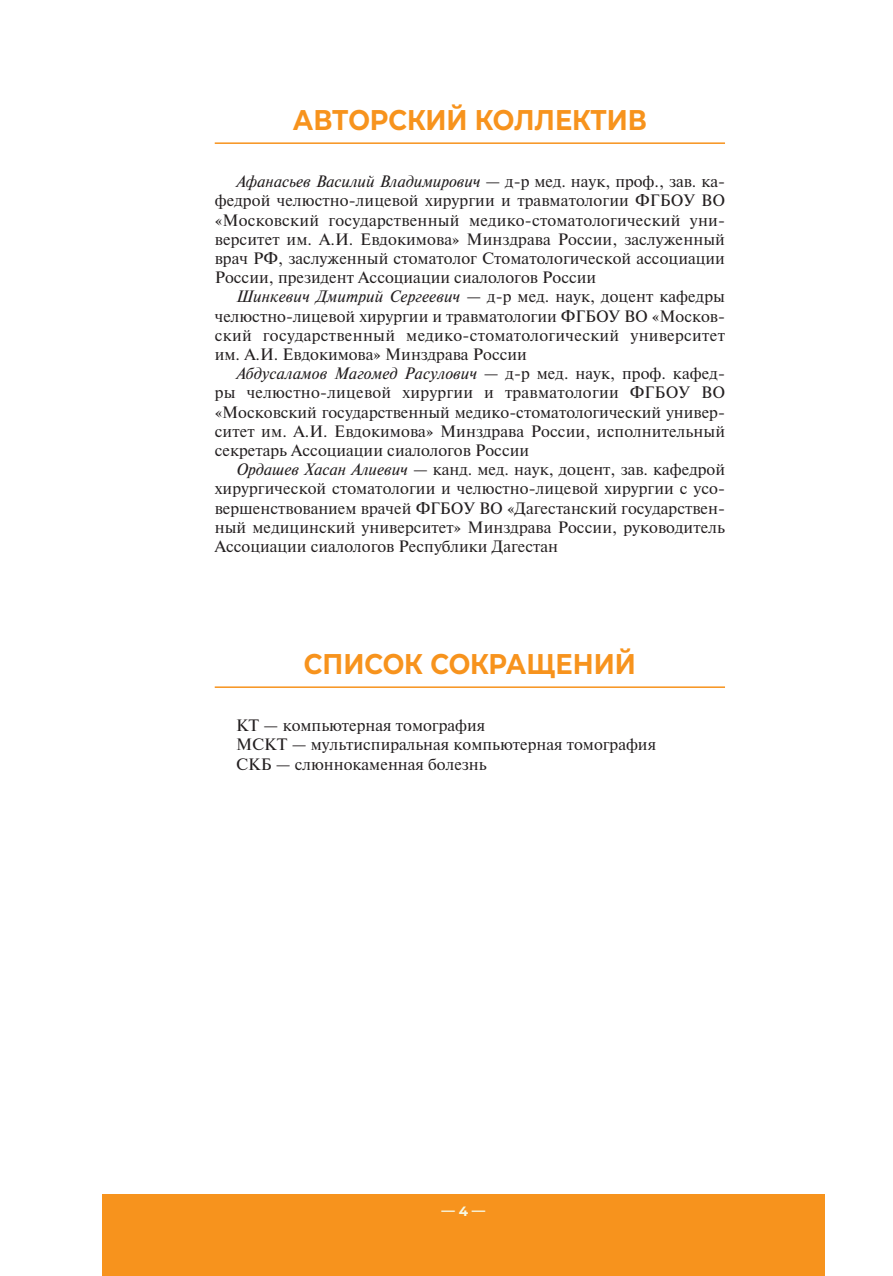
<style>
.page{position:relative;width:893px;height:1276px;background:#fff}
.page>*{position:absolute;margin:0;border:0;box-sizing:border-box;transform-origin:0 0}
.t1{font:700 28.5px "Montserrat";color:#f7931d;scale:.9 1}
.t2{font:16.5px/19.2px "Newton";color:#231f20}
.t3{font:italic 16.5px "Newton";color:#231f20}
.t4{font:700 13.5px "Montserrat";color:#f6f9e5}
.s1{font-style:normal}
.s2{font-style:italic}
</style>
<div class="page">
<div style="left:102px;top:1194px;width:723px;height:82px;background:#f7931d"></div>
<hr style="left:215px;top:142px;width:510px;height:2px;background:#f7931d">
<hr style="left:215px;top:686px;width:510px;height:2px;background:#f7931d">
<p class="t1" style="left:293px;top:108px;width:395px">АВТОРСКИЙ КОЛЛЕКТИВ</p>
<p class="t3" style="left:236px;top:175px;width:490px">Афанасьев Василий Владимирович <span class="s1">— д-р мед. наук, проф., зав. ка-</span></p>
<p class="t2" style="left:215px;top:192px;width:512px">федрой челюстно-лицевой хирургии и травматологии ФГБОУ ВО</p>
<p class="t2" style="left:215px;top:211px;width:512px">«Московский государственный медико-стоматологический уни-</p>
<p class="t2" style="left:215px;top:231px;width:512px">верситет им. А.И. Евдокимова» Минздрава России, заслуженный</p>
<p class="t2" style="left:215px;top:250px;width:512px">врач РФ, заслуженный стоматолог Стоматологической ассоциации</p>
<p class="t2" style="left:215px;top:269px;width:383px">России, президент Ассоциации сиалологов России</p>
<p class="t2" style="left:236px;top:288px;width:490px"><span class="s2">Шинкевич Дмитрий Сергеевич</span> — д-р мед. наук, доцент кафедры</p>
<p class="t2" style="left:215px;top:307px;width:512px">челюстно-лицевой хирургии и травматологии ФГБОУ ВО «Москов-</p>
<p class="t2" style="left:215px;top:327px;width:512px">ский государственный медико-стоматологический университет</p>
<p class="t2" style="left:215px;top:346px;width:314px">им. А.И. Евдокимова» Минздрава России</p>
<p class="t3" style="left:236px;top:367px;width:490px">Абдусаламов Магомед Расулович <span class="s1">— д-р мед. наук, проф. кафед-</span></p>
<p class="t2" style="left:215px;top:384px;width:512px">ры челюстно-лицевой хирургии и травматологии ФГБОУ ВО</p>
<p class="t2" style="left:215px;top:403px;width:512px">«Московский государственный медико-стоматологический универ-</p>
<p class="t2" style="left:215px;top:423px;width:512px">ситет им. А.И. Евдокимова» Минздрава России, исполнительный</p>
<p class="t2" style="left:215px;top:442px;width:316px">секретарь Ассоциации сиалологов России</p>
<p class="t2" style="left:236px;top:461px;width:490px"><span class="s2">Ордашев Хасан Алиевич</span> — канд. мед. наук, доцент, зав. кафедрой</p>
<p class="t2" style="left:215px;top:480px;width:512px">хирургической стоматологии и челюстно-лицевой хирургии с усо-</p>
<p class="t2" style="left:215px;top:499px;width:512px">вершенствованием врачей ФГБОУ ВО «Дагестанский государствен-</p>
<p class="t2" style="left:215px;top:519px;width:512px">ный медицинский университет» Минздрава России, руководитель</p>
<p class="t2" style="left:215px;top:538px;width:345px">Ассоциации сиалологов Республики Дагестан</p>
<p class="t1" style="left:304px;top:652px;width:370px">СПИСОК СОКРАЩЕНИЙ</p>
<p class="t2" style="left:236px;top:717px;width:422px">КТ — компьютерная томография<br>МСКТ — мультиспиральная компьютерная томография<br>СКБ — слюннокаменная болезнь</p>
<p class="t4" style="left:441px;top:1205px;width:45px">— 4 —</p>
</div>
